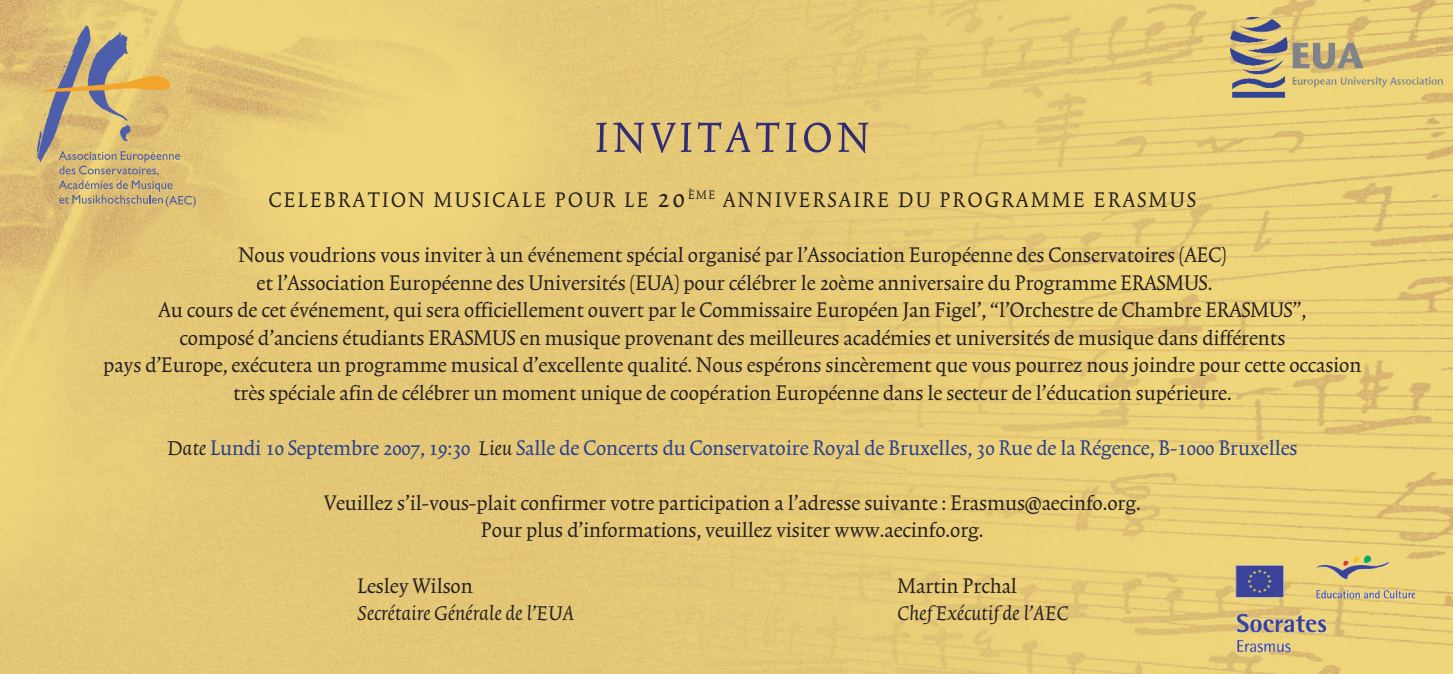
<style>
.page{position:relative;width:1453px;height:674px;background:#fff}
.page>*{position:absolute;margin:0;border:0;box-sizing:border-box;transform-origin:0 0}
.t1{font:50px "Trinite No 1 Rom Con";letter-spacing:.1em;color:#322c75}
.t2{font:25px/27.5px "Trinite No 1 Rom Con";color:#231f20;text-align:center}
.t3{font:25px "Trinite No 1 Rom Con";color:#253f8e}
.t4{font:25px "Trinite No 1 Rom Con";letter-spacing:.1em;color:#231f20}
.t5{font:italic 25px "Trinite No 1 Rom Con";color:#231f20}
.s1{font-size:32.5px}
.s2{font-style:italic;color:#231f20}
</style>
<div class="page">
<img style="left:0;top:0;width:1453px;height:673px">
<img style="left:1230px;top:18px;width:223px;height:82px">
<img style="left:1215px;top:550px;width:199px;height:112px">
<svg style="left:37px;top:25px;width:159px;height:182px;background:#cbb27a"></svg>
<h1 class="t1" style="left:595px;top:121px;width:276px">INVITATION</h1>
<p class="t4" style="left:269px;top:192px;width:929px">CELEBRATION MUSICALE POUR LE <span class="s1">20</span> <sup>ÈME</sup> ANNIVERSAIRE DU PROGRAMME ERASMUS</p>
<p class="t2" style="left:103px;top:243px;width:1260px">Nous voudrions vous inviter à un événement spécial organisé par l’Association Européenne des Conservatoires (AEC)<br>et l’Association Européenne des Universités (EUA) pour célébrer le 20ème anniversaire du Programme ERASMUS.<br>Au cours de cet événement, qui sera officiellement ouvert par le Commissaire Européen Jan Figel’, “l’Orchestre de Chambre ERASMUS”,<br>composé d’anciens étudiants ERASMUS en musique provenant des meilleures académies et universités de musique dans différents<br>pays d’Europe, exécutera un programme musical d’excellente qualité. Nous espérons sincèrement que vous pourrez nous joindre pour cette occasion très spéciale afin de célébrer un moment unique de coopération Européenne dans le secteur de l’éducation supérieure.</p>
<p class="t3" style="left:167px;top:439px;width:1131px"><span class="s2">Date</span> Lundi 10 Septembre 2007, 19:30 <span class="s2">Lieu</span> Salle de Concerts du Conservatoire Royal de Bruxelles, 30 Rue de la Régence, B-1000 Bruxelles</p>
<p class="t2" style="left:324px;top:490px;width:818px">Veuillez s’il-vous-plait confirmer votre participation a l’adresse suivante : Erasmus@aecinfo.org.<br>Pour plus d’informations, veuillez visiter www.aecinfo.org.</p>
<p class="t2" style="left:357px;top:573px;width:117px">Lesley Wilson</p>
<p class="t2" style="left:897px;top:573px;width:121px">Martin Prchal</p>
<p class="t5" style="left:357px;top:604px;width:219px">Secrétaire Générale de l’EUA</p>
<p class="t5" style="left:897px;top:604px;width:172px">Chef Exécutif de l’AEC</p>
</div>
